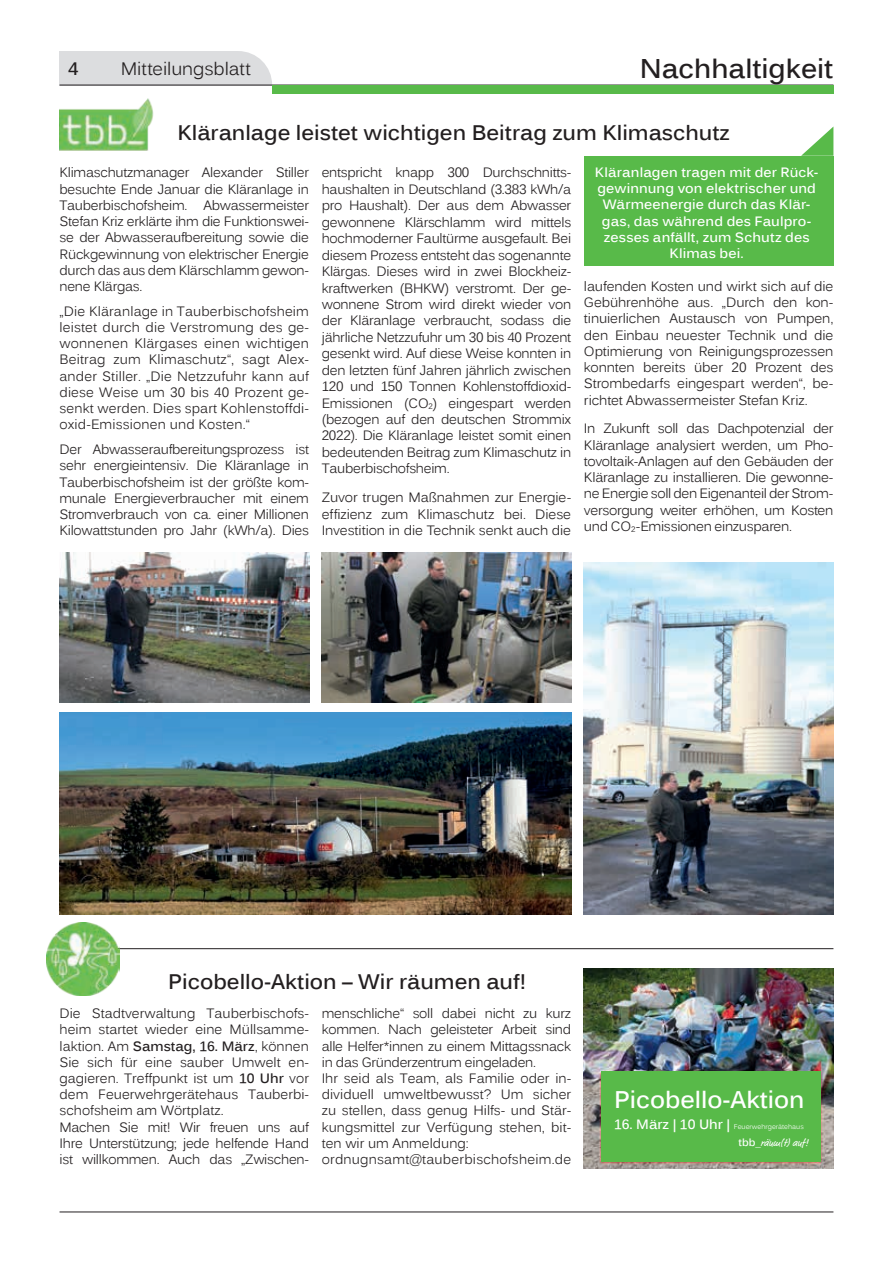
<style>
.page{position:relative;width:893px;height:1263px;background:#fff}
.page>*{position:absolute;margin:0;border:0;box-sizing:border-box;transform-origin:0 0}
.t1{font:700 27px "Kalinga";color:#231f20}
.t2{font:700 24px "Kalinga";color:#fff}
.t3{font:700 21px "Kalinga";color:#231f20}
.t4{font:18px "Kalinga";letter-spacing:-.005em;color:#231f20}
.t5{font:700 18px "Kalinga";color:#231f20}
.t6{font:13.5px/16.2px "Kalinga";letter-spacing:-.01em;color:#231f20;text-align:justify}
.t7{font:700 13.5px/16.2px "Kalinga";letter-spacing:.01em;color:#fff;text-align:center}
.t8{font:10.5px "Market Web";color:#fff}
.t9{font:6.75px "Kalinga";color:#fff}
.s1{font-weight:700}
.s2{font-weight:700;font-size:13.5px}
.s3{font-family:"Kalinga";font-weight:700}
</style>
<div class="page">
<hr style="left:60px;top:1211px;width:773px;height:1px;background:#231f20">
<svg style="left:60px;top:51px;width:773px;height:43px"></svg>
<img style="left:60px;top:99px;width:94px;height:52px">
<hr style="left:60px;top:948px;width:773px;height:1px;background:#231f20">
<img style="left:60px;top:553px;width:249px;height:149px">
<img style="left:322px;top:553px;width:249px;height:149px">
<img style="left:584px;top:563px;width:249px;height:351px">
<img style="left:60px;top:712px;width:511px;height:202px">
<div style="left:584px;top:156px;width:249px;height:109px;background:#58ba49"></div>
<svg style="left:801px;top:127px;width:32px;height:29px"></svg>
<img style="left:584px;top:968px;width:249px;height:201px">
<img style="left:47px;top:923px;width:72px;height:72px">
<div style="left:601px;top:1071px;width:220px;height:91px;background:#58ba49"></div>
<h3 class="t5" style="left:68px;top:57px;width:12px">4</h3>
<h3 class="t4" style="left:121px;top:57px;width:132px">Mitteilungsblatt</h3>
<h1 class="t1" style="left:640px;top:51px;width:195px">Nachhaltigkeit</h1>
<h3 class="t3" style="left:177px;top:119px;width:554px">Kläranlage leistet wichtigen Beitrag zum Klimaschutz</h3>
<p class="t6" style="left:60px;top:166px;width:251px">Klimaschutzmanager Alexander Stiller besuchte Ende Januar die Kläranlage in Tauberbischofsheim. Abwassermeister Stefan Kriz erklärte ihm die Funktionswei&shy;se der Abwasseraufbereitung sowie die Rückgewinnung von elektrischer Energie durch das aus dem Klärschlamm gewon&shy;nene Klärgas.</p>
<p class="t6" style="left:60px;top:304px;width:251px">„Die Kläranlage in Tauberbischofsheim leistet durch die Verstromung des ge&shy;wonnenen Klärgases einen wichtigen Beitrag zum Klimaschutz“, sagt Alex&shy;ander Stiller. „Die Netzzufuhr kann auf diese Weise um 30 bis 40 Prozent ge&shy;senkt werden. Dies spart Kohlenstoffdi&shy;oxid-Emissionen und Kosten.“</p>
<p class="t6" style="left:60px;top:442px;width:251px">Der Abwasseraufbereitungsprozess ist sehr energieintensiv. Die Kläranlage in Tauberbischofsheim ist der größte kom&shy;munale Energieverbraucher mit einem Stromverbrauch von ca. einer Millionen Kilowattstunden pro Jahr (kWh/a). Dies</p>
<p class="t7" style="left:595px;top:165px;width:225px">Kläranlagen tragen mit der Rück&shy;gewinnung von elektrischer und<br>Wärmeenergie durch das Klär&shy;gas, das während des Faulpro&shy;zesses anfällt, zum Schutz des<br>Klimas bei.</p>
<p class="t6" style="left:322px;top:166px;width:251px">entspricht knapp 300 Durchschnitts&shy;haushalten in Deutschland (3.383 kWh/a pro Haushalt). Der aus dem Abwasser gewonnene Klärschlamm wird mittels hochmoderner Faultürme ausgefault. Bei diesem Prozess entsteht das sogenannte Klärgas. Dieses wird in zwei Blockheiz&shy;kraftwerken (BHKW) verstromt. Der ge&shy;wonnene Strom wird direkt wieder von der Kläranlage verbraucht, sodass die jährliche Netzzufuhr um 30 bis 40 Prozent gesenkt wird. Auf diese Weise konnten in den letzten fünf Jahren jährlich zwischen 120 und 150 Tonnen Kohlenstoffdioxid-Emissionen (CO<sub>2</sub>) eingespart werden (bezogen auf den deutschen Strommix 2022). Die Kläranlage leistet somit einen bedeutenden Beitrag zum Klimaschutz in Tauberbischofsheim.</p>
<p class="t6" style="left:322px;top:491px;width:251px">Zuvor trugen Maßnahmen zur Energie&shy;effizienz zum Klimaschutz bei. Diese Investition in die Technik senkt auch die</p>
<p class="t6" style="left:584px;top:279px;width:251px">laufenden Kosten und wirkt sich auf die Gebührenhöhe aus. „Durch den kon&shy;tinuierlichen Austausch von Pumpen, den Einbau neuester Technik und die Optimierung von Reinigungsprozessen konnten bereits über 20 Prozent des Strombedarfs eingespart werden“, be&shy;richtet Abwassermeister Stefan Kriz.</p>
<p class="t6" style="left:584px;top:422px;width:251px">In Zukunft soll das Dachpotenzial der Kläranlage analysiert werden, um Pho&shy;tovoltaik-Anlagen auf den Gebäuden der Kläranlage zu installieren. Die gewonne&shy;ne Energie soll den Eigenanteil der Strom&shy;versorgung weiter erhöhen, um Kosten und CO<sub>2</sub>-Emissionen einzusparen.</p>
<h3 class="t3" style="left:168px;top:968px;width:359px">Picobello-Aktion – Wir räumen auf!</h3>
<p class="t6" style="left:60px;top:1006px;width:251px;text-align:left">Die Stadtverwaltung Tauberbischofs&shy;heim startet wieder eine Müllsamme&shy;laktion. Am <span class="s1">Samstag, 16. März</span>, können Sie sich für eine sauber Umwelt en&shy;gagieren. Treffpunkt ist um <span class="s1">10 Uhr</span> vor dem Feuerwehrgerätehaus Tauberbi&shy;schofsheim am Wörtplatz.<br>Machen Sie mit! Wir freuen uns auf Ihre Unterstützung; jede helfende Hand ist willkommen. Auch das „Zwischen-</p>
<p class="t6" style="left:322px;top:1006px;width:251px;text-align:left">menschliche“ soll dabei nicht zu kurz kommen. Nach geleisteter Arbeit sind alle Helfer*innen zu einem Mittagssnack in das Gründerzentrum eingeladen.<br>Ihr seid als Team, als Familie oder in&shy;dividuell umweltbewusst? Um sicher zu stellen, dass genug Hilfs- und Stär&shy;kungsmittel zur Verfügung stehen, bit&shy;ten wir um Anmeldung: ordnugnsamt@tauberbischofsheim.de</p>
<h2 class="t2" style="left:614px;top:1084px;width:192px">Picobello-Aktion</h2>
<p class="t9" style="left:614px;top:1122px;width:191px"><span class="s2">16. März | 10 Uhr |</span> Feuerwehrgerätehaus</p>
<p class="t8" style="left:739px;top:1136px;width:71px"><span class="s3">tbb_</span>räum(t) auf!</p>
</div>
